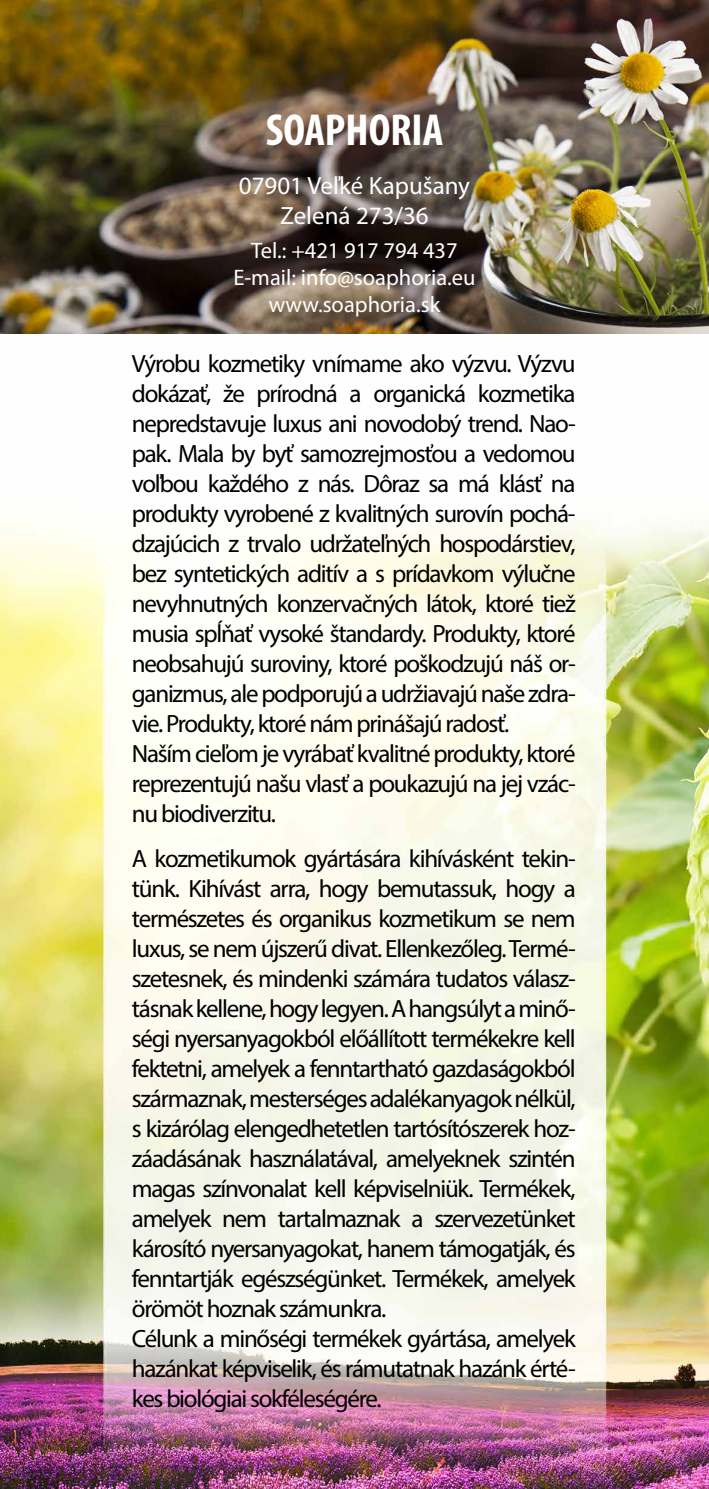
<style>
.page{position:relative;width:709px;height:1489px;background:#fff}
.page>*{position:absolute;margin:0;border:0;box-sizing:border-box;transform-origin:0 0}
.t1{font:700 condensed 45px "Myriad Pro";color:#fff}
.t2{font:25px/30px "Myriad Pro";letter-spacing:-.05em;color:#000}
.t3{font:25px/30px "Myriad Pro";color:#fff;text-align:center}
.t4{font:22.5px/27px "Myriad Pro";color:#fff;text-align:center}
</style>
<div class="page">
<img style="left:0;top:333px;width:709px;height:1155px">
<img style="left:0;top:0;width:708px;height:333px">
<img style="left:708px;top:0;width:1px;height:333px">
<h1 class="t1" style="left:266px;top:102px;width:179px">SOAPHORIA</h1>
<p class="t3" style="left:239px;top:170px;width:233px">07901 Veľké Kapušany<br>Zelená 273/36</p>
<p class="t4" style="left:233px;top:237px;width:244px">Tel.: +421 917 794 437<br>E-mail: info@soaphoria.eu www.soaphoria.sk</p>
<p class="t2" style="left:132px;top:348px;width:445px">Výrobu kozmetiky vnímame ako výzvu. Výzvu dokázať, že prírodná a organická kozmetika nepredstavuje luxus ani novodobý trend. Nao&shy;pak. Mala by byť samozrejmosťou a vedomou voľbou každého z nás. Dôraz sa má klásť na produkty vyrobené z kvalitných surovín pochá&shy;dzajúcich z trvalo udržateľných hospodárstiev, bez syntetických aditív a s prídavkom výlučne nevyhnutných konzervačných látok, ktoré tiež musia spĺňať vysoké štandardy. Produkty, ktoré neobsahujú suroviny, ktoré poškodzujú náš or&shy;ganizmus, ale podporujú a udržiavajú naše zdra&shy;vie. Produkty, ktoré nám prinášajú radosť.<br>Naším cieľom je vyrábať kvalitné produkty, ktoré reprezentujú našu vlasť a poukazujú na jej vzác&shy;nu biodiverzitu.</p>
<p class="t2" style="left:132px;top:843px;width:445px">A kozmetikumok gyártására kihívásként tekin&shy;tünk. Kihívást arra, hogy bemutassuk, hogy a természetes és organikus kozmetikum se nem luxus, se nem újszerű divat. Ellenkezőleg. Termé&shy;szetesnek, és mindenki számára tudatos válasz&shy;tásnak kellene, hogy legyen. A hangsúlyt a minő&shy;ségi nyersanyagokból előállított termékekre kell fektetni, amelyek a fenntartható gazdaságokból származnak, mesterséges adalékanyagok nélkül, s kizárólag elengedhetetlen tartósítószerek hoz&shy;záadásának használatával, amelyeknek szintén magas színvonalat kell képviselniük. Termékek, amelyek nem tartalmaznak a szervezetünket károsító nyersanyagokat, hanem támogatják, és fenntartják egészségünket. Termékek, amelyek örömöt hoznak számunkra.<br>Célunk a minőségi termékek gyártása, amelyek hazánkat képviselik, és rámutatnak hazánk érté&shy;kes biológiai sokféleségére.</p>
</div>
